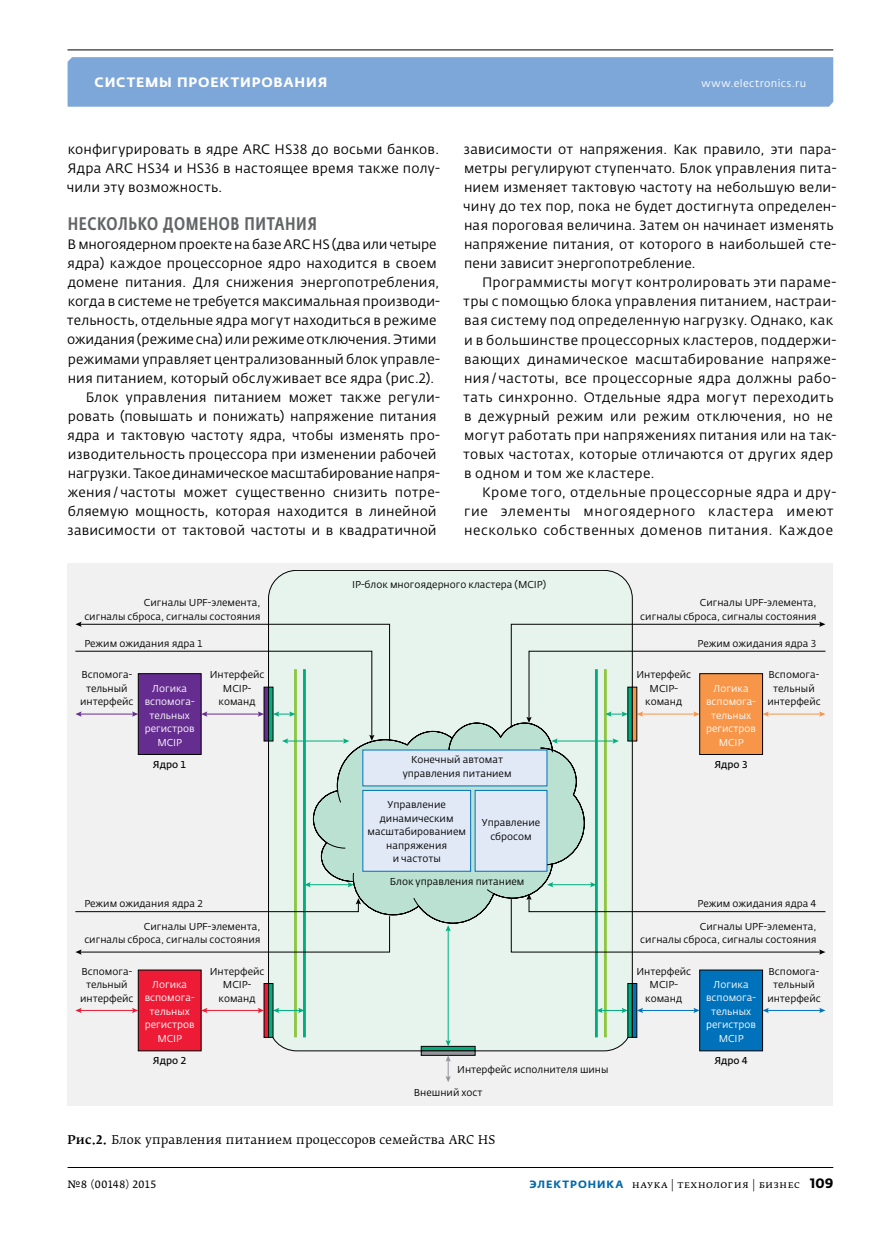
<style>
.page{position:relative;width:881px;height:1234px;background:#fff}
.page>*{position:absolute;margin:0;border:0;box-sizing:border-box;transform-origin:0 0}
.t1{font:500 18px "Fedra Sans Cond Pro";letter-spacing:.03em;color:#636466}
.t2{font:13.5px/19px "Fedra Sans Pro";letter-spacing:.015em;color:#000}
.t3{font:13.5px/19px "Fedra Sans Pro";letter-spacing:.045em;color:#000}
.t4{font:13.5px "Fedra Sans Pro";letter-spacing:-.005em;color:#000}
.t5{font:13.5px "Fedra Sans Pro";letter-spacing:-.01em;color:#000}
.t6{font:700 13.5px "Fedra Sans Alt Pro";letter-spacing:.06em;color:#fff}
.t7{font:12px "Fedra Serif B Pro";letter-spacing:.005em;color:#000}
.t8{font:10.5px "Fedra Serif B Pro";letter-spacing:.03em;color:#000}
.t9{font:10.5px "Fedra Sans Pro";letter-spacing:.035em;color:#fff}
.t10{font:10.5px "Fedra Serif A Pro";letter-spacing:.035em;color:#000}
.t11{font:9.9px/13.5px "Fedra Sans Pro";color:#000;text-align:center}
.t12{font:9.9px/13.5px "Fedra Sans Pro";color:#fff;text-align:center}
.t13{font:9.9px "Fedra Sans Pro";color:#000}
.s1{font-weight:500}
.s2{font-family:"Fedra Sans Alt Pro";font-weight:700;color:#0068ac}
.s3{font-family:"Fedra Sans Pro";font-weight:700;font-size:13.5px}
</style>
<div class="page">
<div style="left:67px;top:57px;width:765px;height:50px;background:#7da7d8"></div>
<hr style="left:67px;top:49px;width:765px;height:1px;background:#000">
<hr style="left:68px;top:1166px;width:764px;height:1px;background:#000">
<div style="left:68px;top:562px;width:764px;height:543px;background:#f1f1f2"></div>
<div style="left:268px;top:570px;width:364px;height:480px;background:#e6f4ed;border-radius:28px"></div>
<svg style="left:313px;top:722px;width:271px;height:201px"></svg>
<div style="left:362px;top:790px;width:108px;height:81px;background:#e1e8f6"></div>
<div style="left:475px;top:790px;width:72px;height:81px;background:#e1e8f6"></div>
<div style="left:362px;top:749px;width:185px;height:37px;background:#e1e8f6"></div>
<hr style="left:594px;top:669px;width:3px;height:368px;background:#00ad7d">
<hr style="left:603px;top:669px;width:3px;height:368px;background:#8dc63f">
<hr style="left:555px;top:740px;width:59px;height:1px;background:#00ad7d">
<svg style="left:551px;top:738px;width:6px;height:5px"></svg>
<svg style="left:612px;top:738px;width:6px;height:5px"></svg>
<hr style="left:551px;top:884px;width:41px;height:1px;background:#00ad7d">
<svg style="left:546px;top:881px;width:7px;height:6px"></svg>
<svg style="left:590px;top:881px;width:5px;height:6px"></svg>
<svg style="left:597px;top:1007px;width:30px;height:5px"></svg>
<svg style="left:627px;top:728px;width:4px;height:13px"></svg>
<svg style="left:627px;top:983px;width:4px;height:54px"></svg>
<svg style="left:631px;top:728px;width:6px;height:13px"></svg>
<div style="left:699px;top:673px;width:63px;height:81px;background:#f79548"></div>
<svg style="left:631px;top:982px;width:6px;height:55px"></svg>
<hr style="left:640px;top:1009px;width:55px;height:1px;background:#0072bc">
<svg style="left:636px;top:1007px;width:6px;height:5px"></svg>
<svg style="left:693px;top:1008px;width:6px;height:4px"></svg>
<hr style="left:447px;top:929px;width:1px;height:112px;background:#00ad7d">
<svg style="left:445px;top:925px;width:5px;height:6px"></svg>
<svg style="left:445px;top:1039px;width:5px;height:6px"></svg>
<svg style="left:420px;top:1045px;width:55px;height:5px"></svg>
<svg style="left:420px;top:1050px;width:55px;height:5px"></svg>
<svg style="left:445px;top:1055px;width:5px;height:26px"></svg>
<hr style="left:766px;top:1009px;width:54px;height:1px;background:#0072bc">
<svg style="left:762px;top:1007px;width:6px;height:5px"></svg>
<svg style="left:818px;top:1008px;width:7px;height:4px"></svg>
<div style="left:699px;top:969px;width:63px;height:81px;background:#0072bc"></div>
<svg style="left:510px;top:621px;width:315px;height:107px"></svg>
<svg style="left:510px;top:893px;width:315px;height:61px"></svg>
<hr style="left:303px;top:669px;width:3px;height:368px;background:#00ad7d">
<hr style="left:294px;top:669px;width:3px;height:368px;background:#8dc63f">
<hr style="left:308px;top:884px;width:41px;height:1px;background:#00ad7d">
<svg style="left:347px;top:881px;width:7px;height:6px"></svg>
<svg style="left:305px;top:881px;width:5px;height:6px"></svg>
<svg style="left:273px;top:1007px;width:30px;height:5px"></svg>
<svg style="left:269px;top:983px;width:4px;height:54px"></svg>
<div style="left:138px;top:673px;width:63px;height:81px;background:#662d91"></div>
<svg style="left:263px;top:982px;width:6px;height:55px"></svg>
<hr style="left:205px;top:1009px;width:55px;height:1px;background:#ed1b35">
<svg style="left:258px;top:1007px;width:6px;height:5px"></svg>
<svg style="left:201px;top:1007px;width:6px;height:5px"></svg>
<hr style="left:80px;top:1009px;width:54px;height:1px;background:#ed1b35">
<svg style="left:132px;top:1007px;width:6px;height:5px"></svg>
<svg style="left:75px;top:1008px;width:7px;height:4px"></svg>
<div style="left:138px;top:969px;width:63px;height:81px;background:#ed1b35"></div>
<svg style="left:75px;top:621px;width:315px;height:122px"></svg>
<svg style="left:75px;top:898px;width:315px;height:56px"></svg>
<p class="t6" style="left:95px;top:74px;width:234px">Системы проектирования</p>
<p class="t9" style="left:701px;top:77px;width:106px">www.electronics.ru</p>
<p class="t2" style="left:67px;top:140px;width:374px;text-align:justify">конфигурировать в ядре ARC HS38 до восьми банков.<br>Ядра ARC HS34 и HS36 в настоящее время также полу&shy;чили эту возможность.</p>
<h1 class="t1" style="left:68px;top:213px;width:250px">Несколько доменов питания</h1>
<p class="t5" style="left:68px;top:236px;width:370px">В многоядерном проекте на базе ARC HS (два или четыре</p>
<p class="t2" style="left:67px;top:254px;width:371px">ядра) каждое процессорное ядро находится в своем</p>
<p class="t2" style="left:68px;top:273px;width:373px">домене питания. Для снижения энергопотребления,</p>
<p class="t2" style="left:68px;top:292px;width:374px">когда в системе не требуется максимальная производи-</p>
<p class="t2" style="left:67px;top:311px;width:371px">тельность, отдельные ядра могут находиться в режиме</p>
<p class="t4" style="left:67px;top:331px;width:371px">ожидания (режиме сна) или режиме отключения. Этими</p>
<p class="t2" style="left:68px;top:349px;width:373px">режимами управляет централизованный блок управле-</p>
<p class="t2" style="left:68px;top:368px;width:368px">ния питанием, который обслуживает все ядра (рис.2).</p>
<p class="t2" style="left:86px;top:387px;width:356px">Блок управления питанием может также регули-</p>
<p class="t2" style="left:68px;top:406px;width:370px">ровать (повышать и понижать) напряжение питания</p>
<p class="t2" style="left:67px;top:425px;width:374px">ядра и тактовую частоту ядра, чтобы изменять про-</p>
<p class="t2" style="left:68px;top:444px;width:370px">изводительность процессора при изменении рабочей</p>
<p class="t4" style="left:68px;top:464px;width:374px">нагрузки. Такое динамическое масштабирование напря-</p>
<p class="t2" style="left:68px;top:482px;width:373px">жения/ частоты может существенно снизить потре-</p>
<p class="t2" style="left:68px;top:501px;width:370px">бляемую мощность, которая находится в линейной</p>
<p class="t2" style="left:67px;top:520px;width:370px">зависимости от тактовой частоты и в квадратичной</p>
<p class="t2" style="left:463px;top:140px;width:374px">зависимости от напряжения. Как правило, эти пара&shy;метры регулируют ступенчато. Блок управления пита&shy;нием изменяет тактовую частоту на небольшую вели&shy;чину до тех пор, пока не будет достигнута определен&shy;ная пороговая величина. Затем он начинает изменять напряжение питания, от которого в наибольшей сте&shy;пени зависит энергопотребление.</p>
<p class="t2" style="left:463px;top:273px;width:374px;text-indent:19px">Программисты могут контролировать эти параме&shy;тры с помощью блока управления питанием, настраи&shy;вая систему под определенную нагрузку. Однако, как и в большинстве процессорных кластеров, поддержи&shy;вающих динамическое масштабирование напряже&shy;ния /частоты, все процессорные ядра должны рабо&shy;тать синхронно. Отдельные ядра могут переходить в дежурный режим или режим отключения, но не могут работать при напряжениях питания или на так&shy;товых частотах, которые отличаются от других ядер в одном и том же кластере.</p>
<p class="t3" style="left:464px;top:482px;width:374px;text-indent:18px">Кроме того, отдельные процессорные ядра и дру&shy;гие элементы многоядерного кластера имеют несколько собственных доменов питания. Каждое</p>
<p class="t11" style="left:84px;top:596px;width:177px;text-align:right">Сигналы UPF-элемента,<br>сигналы сброса, сигналы состояния</p>
<p class="t11" style="left:84px;top:636px;width:120px">Режим ожидания ядра 1</p>
<p class="t11" style="left:80px;top:667px;width:55px">Вспомога&shy;тельный интерфейс</p>
<p class="t12" style="left:145px;top:681px;width:52px">Логика вспомога&shy;тельных регистров<br>MCIP</p>
<p class="t13" style="left:153px;top:758px;width:35px">Ядро 1</p>
<p class="t11" style="left:209px;top:667px;width:56px">Интерфейс<br>MCIP&shy;команд</p>
<p class="t11" style="left:84px;top:896px;width:120px">Режим ожидания ядра 2</p>
<p class="t11" style="left:84px;top:919px;width:177px;text-align:right">Сигналы UPF-элемента,<br>сигналы сброса, сигналы состояния</p>
<p class="t11" style="left:80px;top:964px;width:55px">Вспомога&shy;тельный интерфейс</p>
<p class="t12" style="left:145px;top:977px;width:52px">Логика вспомога&shy;тельных регистров<br>MCIP</p>
<p class="t13" style="left:153px;top:1054px;width:35px">Ядро 2</p>
<p class="t11" style="left:209px;top:964px;width:56px">Интерфейс<br>MCIP&shy;команд</p>
<p class="t11" style="left:352px;top:578px;width:195px">IP-блок многоядерного кластера (MCIP)</p>
<p class="t11" style="left:402px;top:753px;width:110px">Конечный автомат управления питанием</p>
<p class="t11" style="left:367px;top:798px;width:100px">Управление динамическим масштабированием напряжения<br>и частоты</p>
<p class="t11" style="left:481px;top:816px;width:60px">Управление сбросом</p>
<p class="t11" style="left:389px;top:874px;width:136px">Блок управления питанием</p>
<p class="t11" style="left:457px;top:1062px;width:153px">Интерфейс исполнителя шины</p>
<p class="t11" style="left:413px;top:1085px;width:70px">Внешний хост</p>
<p class="t7" style="left:68px;top:1131px;width:429px"><span class="s1">Рис.2.</span> Блок управления питанием процессоров семейства ARC HS</p>
<p class="t11" style="left:640px;top:596px;width:177px;text-align:right">Сигналы UPF-элемента,<br>сигналы сброса, сигналы состояния</p>
<p class="t11" style="left:697px;top:636px;width:120px">Режим ожидания ядра 3</p>
<p class="t11" style="left:636px;top:667px;width:56px">Интерфейс<br>MCIP&shy;команд</p>
<p class="t12" style="left:705px;top:681px;width:52px">Логика вспомога&shy;тельных регистров<br>MCIP</p>
<p class="t13" style="left:714px;top:758px;width:35px">Ядро 3</p>
<p class="t11" style="left:767px;top:667px;width:55px">Вспомога&shy;тельный интерфейс</p>
<p class="t11" style="left:697px;top:896px;width:120px">Режим ожидания ядра 4</p>
<p class="t11" style="left:640px;top:919px;width:177px;text-align:right">Сигналы UPF-элемента,<br>сигналы сброса, сигналы состояния</p>
<p class="t11" style="left:636px;top:964px;width:56px">Интерфейс<br>MCIP&shy;команд</p>
<p class="t12" style="left:705px;top:977px;width:52px">Логика вспомога&shy;тельных регистров<br>MCIP</p>
<p class="t13" style="left:714px;top:1054px;width:35px">Ядро 4</p>
<p class="t11" style="left:767px;top:964px;width:55px">Вспомога&shy;тельный интерфейс</p>
<p class="t10" style="left:67px;top:1177px;width:90px">№8 (00148) 2015</p>
<p class="t8" style="left:529px;top:1177px;width:305px"><span class="s2">ЭЛЕКТРОНИКА</span> наука | технология | бизнес <span class="s3">109</span></p>
</div>
